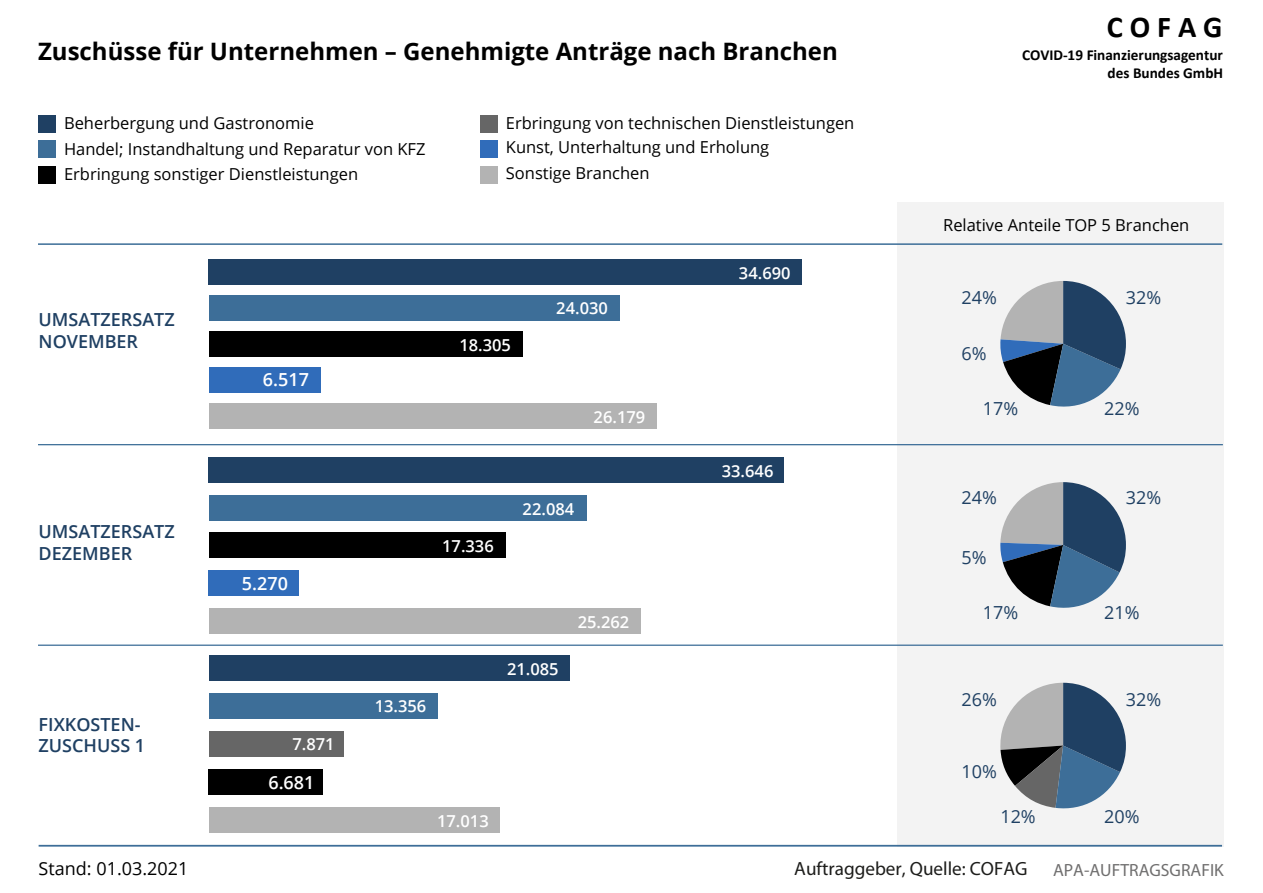
<style>
.page{position:relative;width:1263px;height:893px;background:#fff}
.page>*{position:absolute;margin:0;border:0;box-sizing:border-box;transform-origin:0 0}
.t1{font:700 30.3px "Calibri";letter-spacing:.225em;color:#000}
.t2{font:700 24px "Open Sans";color:#000}
.t3{font:19.2px "Myriad Pro";color:#1d1d1b}
.t4{font:600 18px/21.6px "Open Sans";color:#1f4063}
.t5{font:18px "Open Sans";color:#1f4063}
.t6{font:18px "Open Sans";color:#000}
.t7{font:600 18px "Open Sans";color:#fff}
.t8{font:17.7px "Myriad Pro";color:#706f6f}
.t9{font:16.5px/25.5px "Open Sans";color:#000}
.t10{font:600 16.5px "Open Sans";color:#fff}
.t11{font:700 15.3px/18.6px "Calibri";letter-spacing:-.005em;color:#000;text-align:right}
</style>
<div class="page">
<div style="left:897px;top:202px;width:326px;height:645px;background:#f3f3f3"></div>
<svg style="left:1000px;top:683px;width:126px;height:126px"></svg>
<svg style="left:1000px;top:281px;width:126px;height:126px"></svg>
<svg style="left:1000px;top:482px;width:126px;height:126px"></svg>
<hr style="left:38px;top:243px;width:1184px;height:2px;background:#3d6e98">
<hr style="left:38px;top:444px;width:1185px;height:1px;background:#3d6e98">
<hr style="left:38px;top:645px;width:1185px;height:1px;background:#3d6e98">
<hr style="left:39px;top:845px;width:1183px;height:2px;background:#3d6e98">
<div style="left:38px;top:115px;width:17px;height:17px;background:#1f4063"></div>
<div style="left:38px;top:141px;width:17px;height:17px;background:#3d6e98"></div>
<div style="left:38px;top:166px;width:17px;height:17px;background:#000"></div>
<div style="left:480px;top:115px;width:17px;height:17px;background:#666"></div>
<div style="left:480px;top:141px;width:17px;height:17px;background:#306cba"></div>
<div style="left:480px;top:166px;width:17px;height:17px;background:#b3b3b3"></div>
<div style="left:209px;top:808px;width:291px;height:25px;background:#b3b3b3"></div>
<div style="left:209px;top:770px;width:114px;height:25px;background:#000"></div>
<div style="left:209px;top:732px;width:134px;height:25px;background:#666"></div>
<div style="left:209px;top:694px;width:228px;height:25px;background:#3d6e98"></div>
<div style="left:209px;top:656px;width:360px;height:25px;background:#1f4063"></div>
<div style="left:209px;top:403px;width:447px;height:25px;background:#b3b3b3"></div>
<div style="left:209px;top:367px;width:111px;height:25px;background:#306cba"></div>
<div style="left:209px;top:331px;width:313px;height:25px;background:#000"></div>
<div style="left:209px;top:295px;width:411px;height:26px;background:#3d6e98"></div>
<div style="left:209px;top:259px;width:593px;height:26px;background:#1f4063"></div>
<div style="left:209px;top:608px;width:432px;height:26px;background:#b3b3b3"></div>
<div style="left:209px;top:570px;width:90px;height:26px;background:#306cba"></div>
<div style="left:209px;top:533px;width:296px;height:25px;background:#000"></div>
<div style="left:209px;top:495px;width:377px;height:25px;background:#3d6e98"></div>
<div style="left:209px;top:457px;width:575px;height:26px;background:#1f4063"></div>
<h2 class="t2" style="left:38px;top:34px;width:801px">Zuschüsse für Unternehmen – Genehmigte Anträge nach Branchen</h2>
<p class="t9" style="left:64px;top:110px;width:363px">Beherbergung und Gastronomie<br>Handel; Instandhaltung und Reparatur von KFZ<br>Erbringung sonstiger Dienstleistungen</p>
<p class="t9" style="left:506px;top:111px;width:350px;line-height:24px">Erbringung von technischen Dienstleistungen<br>Kunst, Unterhaltung und Erholung</p>
<p class="t9" style="left:506px;top:160px;width:145px">Sonstige Branchen</p>
<p class="t4" style="left:39px;top:308px;width:138px">UMSATZERSATZ<br>NOVEMBER</p>
<p class="t4" style="left:39px;top:520px;width:138px">UMSATZERSATZ<br>DEZEMBER</p>
<p class="t4" style="left:39px;top:713px;width:108px">FIXKOSTEN-<br>ZUSCHUSS 1</p>
<p class="t7" style="left:263px;top:368px;width:48px">6.517</p>
<p class="t7" style="left:242px;top:571px;width:48px">5.270</p>
<p class="t10" style="left:292px;top:733px;width:44px">7.871</p>
<p class="t7" style="left:268px;top:770px;width:48px">6.681</p>
<p class="t10" style="left:459px;top:333px;width:53px">18.305</p>
<p class="t10" style="left:556px;top:297px;width:53px">24.030</p>
<p class="t10" style="left:594px;top:405px;width:53px">26.179</p>
<p class="t10" style="left:442px;top:535px;width:53px">17.336</p>
<p class="t10" style="left:523px;top:497px;width:53px">22.084</p>
<p class="t10" style="left:375px;top:695px;width:53px">13.356</p>
<p class="t10" style="left:507px;top:657px;width:53px">21.085</p>
<p class="t10" style="left:578px;top:610px;width:53px">25.262</p>
<p class="t10" style="left:437px;top:810px;width:53px">17.013</p>
<p class="t10" style="left:739px;top:261px;width:53px">34.690</p>
<p class="t10" style="left:722px;top:459px;width:53px">33.646</p>
<h1 class="t1" style="left:1107px;top:8px;width:117px">COFAG</h1>
<p class="t11" style="left:1022px;top:45px;width:203px">COVID-19 Finanzierungsagentur des Bundes GmbH</p>
<p class="t9" style="left:943px;top:212px;width:248px">Relative Anteile TOP 5 Branchen</p>
<p class="t5" style="left:961px;top:285px;width:37px">24%</p>
<p class="t5" style="left:961px;top:341px;width:27px">6%</p>
<p class="t5" style="left:983px;top:396px;width:37px">17%</p>
<p class="t5" style="left:961px;top:485px;width:37px">24%</p>
<p class="t5" style="left:961px;top:545px;width:27px">5%</p>
<p class="t5" style="left:983px;top:601px;width:37px">17%</p>
<p class="t5" style="left:961px;top:687px;width:37px">26%</p>
<p class="t5" style="left:961px;top:760px;width:37px">10%</p>
<p class="t5" style="left:1000px;top:804px;width:37px">12%</p>
<p class="t5" style="left:1126px;top:285px;width:37px">32%</p>
<p class="t5" style="left:1104px;top:396px;width:37px">22%</p>
<p class="t5" style="left:1126px;top:485px;width:37px">32%</p>
<p class="t5" style="left:1104px;top:601px;width:37px">21%</p>
<p class="t5" style="left:1126px;top:687px;width:37px">32%</p>
<p class="t5" style="left:1104px;top:804px;width:37px">20%</p>
<p class="t6" style="left:39px;top:856px;width:151px">Stand: 01.03.2021</p>
<p class="t3" style="left:794px;top:857px;width:235px">Auftraggeber, Quelle: COFAG</p>
<p class="t8" style="left:1053px;top:859px;width:172px">APA-AUFTRAGSGRAFIK</p>
</div>
